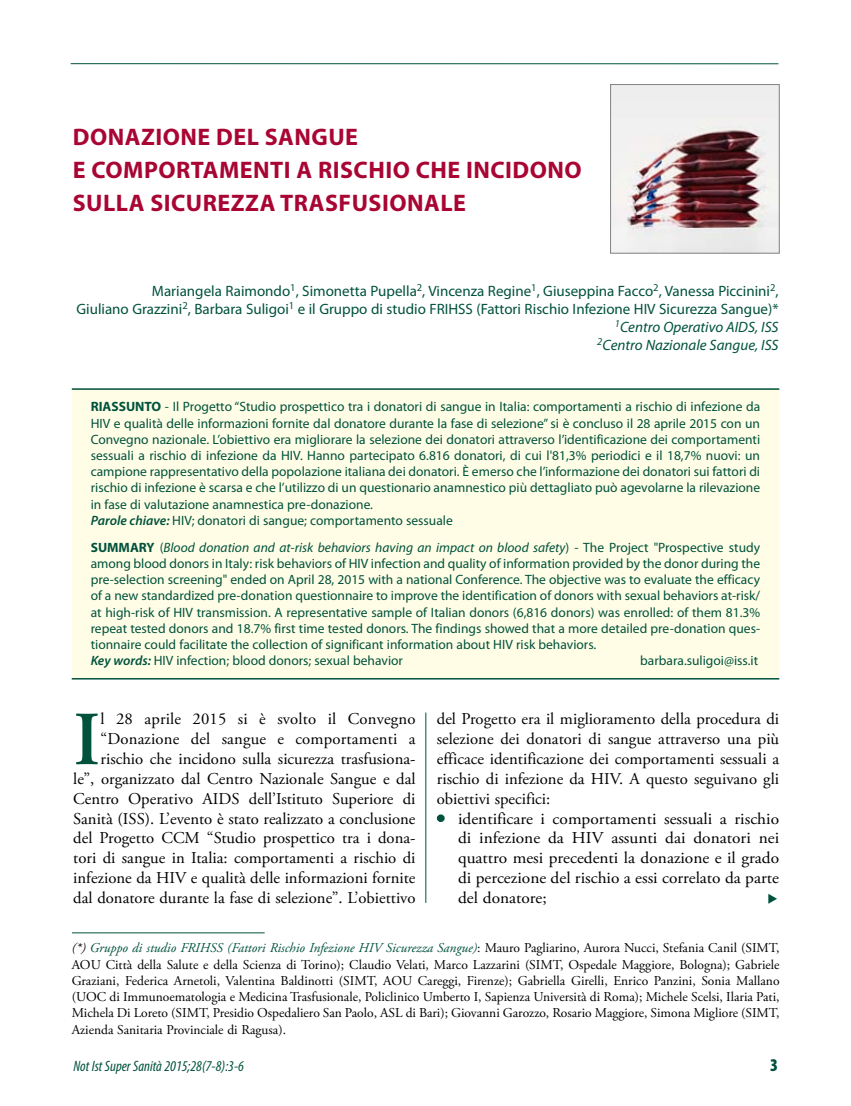
<style>
.page{position:relative;width:851px;height:1106px;background:#fff}
.page>*{position:absolute;margin:0;border:0;box-sizing:border-box;transform-origin:0 0}
.t1{font:600 76.2px "Adobe Garamond Pro";color:#00523d}
.t2{font:700 24px/33px "Myriad Pro";letter-spacing:.02em;color:#a90533}
.t3{font:900 condensed 18px "Myriad Pro";color:#00523d}
.t4{font:16.5px/19.8px "Adobe Garamond Pro";color:#000;text-align:right}
.t5{font:16.5px/19.8px "Adobe Garamond Pro";color:#000;text-align:justify;scale:1.05 1}
.t6{font:15px/18px "Myriad Pro";color:#00523d;text-align:right}
.t7{font:italic condensed 15px "Myriad Pro";color:#00523d}
.t8{font:13.5px/16.2px "Myriad Pro";color:#00523d}
.t9{font:13.5px/16.2px "Adobe Garamond Pro";color:#000;text-align:justify}
.s1{font-style:italic}
.s2{font-weight:700}
.s3{font-weight:600;font-style:italic}
.s4{color:#00523d}
.s5{font-style:italic;color:#00523d}
</style>
<div class="page">
<div style="left:72px;top:388px;width:706px;height:290px;background:#fffde5"></div>
<hr style="left:72px;top:678px;width:707px;height:1px;background:#00523d">
<hr style="left:72px;top:388px;width:707px;height:2px;background:#00523d">
<div style="left:437px;top:814px;width:7px;height:8px;border:3px solid #00523d;border-radius:50%"></div>
<hr style="left:425px;top:712px;width:1px;height:190px;background:#00523d">
<hr style="left:71px;top:63px;width:707px;height:1px;background:#00523d">
<img style="left:612px;top:86px;width:165px;height:165px">
<div style="left:610px;top:84px;width:169px;height:169px;border:1px solid #808285"></div>
<hr style="left:72px;top:932px;width:192px;height:1px;background:#00523d">
<h2 class="t2" style="left:73px;top:120px;width:510px">DONAZIONE DEL SANGUE<br>E COMPORTAMENTI A RISCHIO CHE INCIDONO<br>SULLA SICUREZZA TRASFUSIONALE</h2>
<p class="t6" style="left:76px;top:281px;width:703px">Mariangela Raimondo<sup>1</sup>, Simonetta Pupella<sup>2</sup>, Vincenza Regine<sup>1</sup>, Giuseppina Facco<sup>2</sup>, Vanessa Piccinini<sup>2</sup>,<br>Giuliano Grazzini<sup>2</sup>, Barbara Suligoi<sup>1</sup> e il Gruppo di studio FRIHSS (Fattori Rischio Infezione HIV Sicurezza Sangue)* <sup>1</sup><span class="s1">Centro Operativo AIDS, ISS<br></span><sup>2</sup><span class="s1">Centro Nazionale Sangue, ISS</span></p>
<p class="t8" style="left:91px;top:398px;width:671px"><span class="s2">RIASSUNTO</span> - Il Progetto “Studio prospettico tra i donatori di sangue in Italia: comportamenti a rischio di infezione da HIV e qualità delle informazioni fornite dal donatore durante la fase di selezione” si è concluso il 28 aprile 2015 con un Convegno nazionale. L’obiettivo era migliorare la selezione dei donatori attraverso l’identificazione dei comportamenti sessuali a rischio di infezione da HIV. Hanno partecipato 6.816 donatori, di cui l'81,3% periodici e il 18,7% nuovi: un campione rappresentativo della popolazione italiana dei donatori. è emerso che l’informazione dei donatori sui fattori di rischio di infezione è scarsa e che l’utilizzo di un questionario anamnestico più dettagliato può agevolarne la rilevazione in fase di valutazione anamnestica pre-donazione.<br><span class="s3">Parole chiave:</span> HIV; donatori di sangue; comportamento sessuale</p>
<p class="t8" style="left:91px;top:539px;width:671px"><span class="s2">SUMMARY</span> (<span class="s1">Blood donation and at-risk behaviors having an impact on blood safety</span>) - The Project "Prospective study among blood donors in Italy: risk behaviors of HIV infection and quality of information provided by the donor during the pre-selection screening" ended on April 28, 2015 with a national Conference. The objective was to evaluate the efficacy of a new standardized pre-donation questionnaire to improve the identification of donors with sexual behaviors at-risk/ at high-risk of HIV transmission. A representative sample of Italian donors (6,816 donors) was enrolled: of them 81.3% repeat tested donors and 18.7% first time tested donors. The findings showed that a more detailed pre-donation ques&shy;tionnaire could facilitate the collection of significant information about HIV risk behaviors.<br><span class="s3">Key words:</span> HIV infection; blood donors; sexual behavior</p>
<p class="t8" style="left:640px;top:652px;width:119px">barbara.suligoi@iss.it</p>
<p class="t4" style="left:73px;top:710px;width:344px">l 28 aprile 2015 si è svolto il Convegno “Donazione del sangue e comportamenti a rischio che incidono sulla sicurezza trasfusiona-<br>le”, organizzato dal Centro Nazionale Sangue e dal Centro Operativo AIDS dell’Istituto Superiore di Sanità (ISS). L’evento è stato realizzato a conclusione del Progetto CCM “Studio prospettico tra i dona&shy;tori di sangue in Italia: comportamenti a rischio di infezione da HIV e qualità delle informazioni fornite dal donatore durante la fase di selezione”. L’obiettivo</p>
<p class="t4" style="left:437px;top:710px;width:344px;text-align:justify">del Progetto era il miglioramento della procedura di selezione dei donatori di sangue attraverso una più efficace identificazione dei comportamenti sessuali a rischio di infezione da HIV. A questo seguivano gli obiettivi specifici:</p>
<h1 class="t1" style="left:73px;top:696px;width:29px">I</h1>
<p class="t5" style="left:458px;top:809px;width:307px;text-indent:-21px"><span class="s4">•</span> identificare i comportamenti sessuali a rischio di infezione da HIV assunti dai donatori nei quattro mesi precedenti la donazione e il grado di percezione del rischio a essi correlato da parte del donatore;</p>
<p class="t9" style="left:72px;top:940px;width:709px"><span class="s1">(*)</span> <span class="s5">Gruppo di studio FRIHSS (Fattori Rischio Infezione HIV Sicurezza Sangue)</span>: Mauro Pagliarino, Aurora Nucci, Stefania Canil (SIMT, AOU Città della Salute e della Scienza di Torino); Claudio Velati, Marco Lazzarini (SIMT, Ospedale Maggiore, Bologna); Gabriele Graziani, Federica Arnetoli, Valentina Baldinotti (SIMT, AOU Careggi, Firenze); Gabriella Girelli, Enrico Panzini, Sonia Mallano (UOC di Immunoematologia e Medicina Trasfusionale, Policlinico Umberto I, Sapienza Università di Roma); Michele Scelsi, Ilaria Pati, Michela Di Loreto (SIMT, Presidio Ospedaliero San Paolo, ASL di Bari); Giovanni Garozzo, Rosario Maggiore, Simona Migliore (SIMT, Azienda Sanitaria Provinciale di Ragusa).</p>
<p class="t7" style="left:73px;top:1056px;width:172px">Not Ist Super Sanità 2015;28(7-8):3-6</p>
<h3 class="t3" style="left:769px;top:1053px;width:9px">3</h3>
</div>
